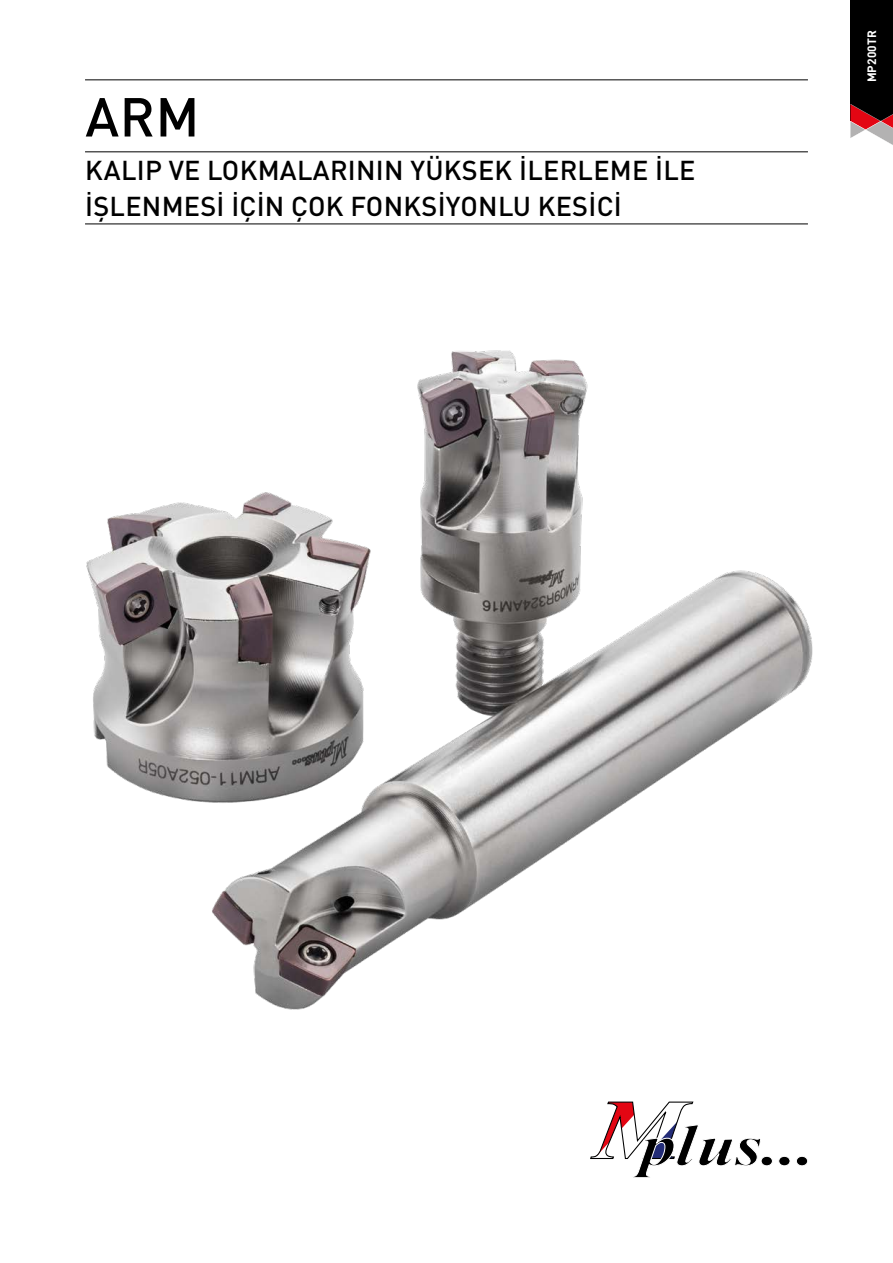
<style>
.page{position:relative;width:893px;height:1263px;background:#fff}
.page>*{position:absolute;margin:0;border:0;box-sizing:border-box;transform-origin:0 0}
.MHG_Headline_36_36pt{font:500 54px "DIN Pro";color:#000}
.MHG_Subline_18_24pt{font:500 27px/36px "DIN Pro";letter-spacing:.01em;color:#000}
.MHG_Register_Marker_8_8pt{font:700 12px "DIN Pro";letter-spacing:.005em;color:#fff}
</style>
<div class="page">
<svg style="left:590px;top:1101px;width:218px;height:77px"></svg>
<div style="left:850px;top:0;width:43px;height:121px;background:#000"></div>
<svg style="left:850px;top:104px;width:43px;height:41px"></svg>
<hr style="left:85px;top:79px;width:723px;height:1px;background:#000">
<hr style="left:85px;top:151px;width:723px;height:1px;background:#000">
<img style="left:86px;top:350px;width:727px;height:660px">
<hr style="left:85px;top:224px;width:723px;height:1px;background:#000">
<p class="MHG_Headline_36_36pt" style="left:85px;top:73px;width:116px">ARM</p>
<p class="MHG_Subline_18_24pt" style="left:85px;top:149px;width:612px">KALIP VE LOKMALARININ YÜKSEK İLERLEME İLE<br>İŞLENMESİ İÇİN ÇOK FONKSİYONLU KESİCİ</p>
<p class="MHG_Register_Marker_8_8pt" style="left:862px;top:82px;width:53px;rotate:-90deg">MP200TR</p>
</div>
